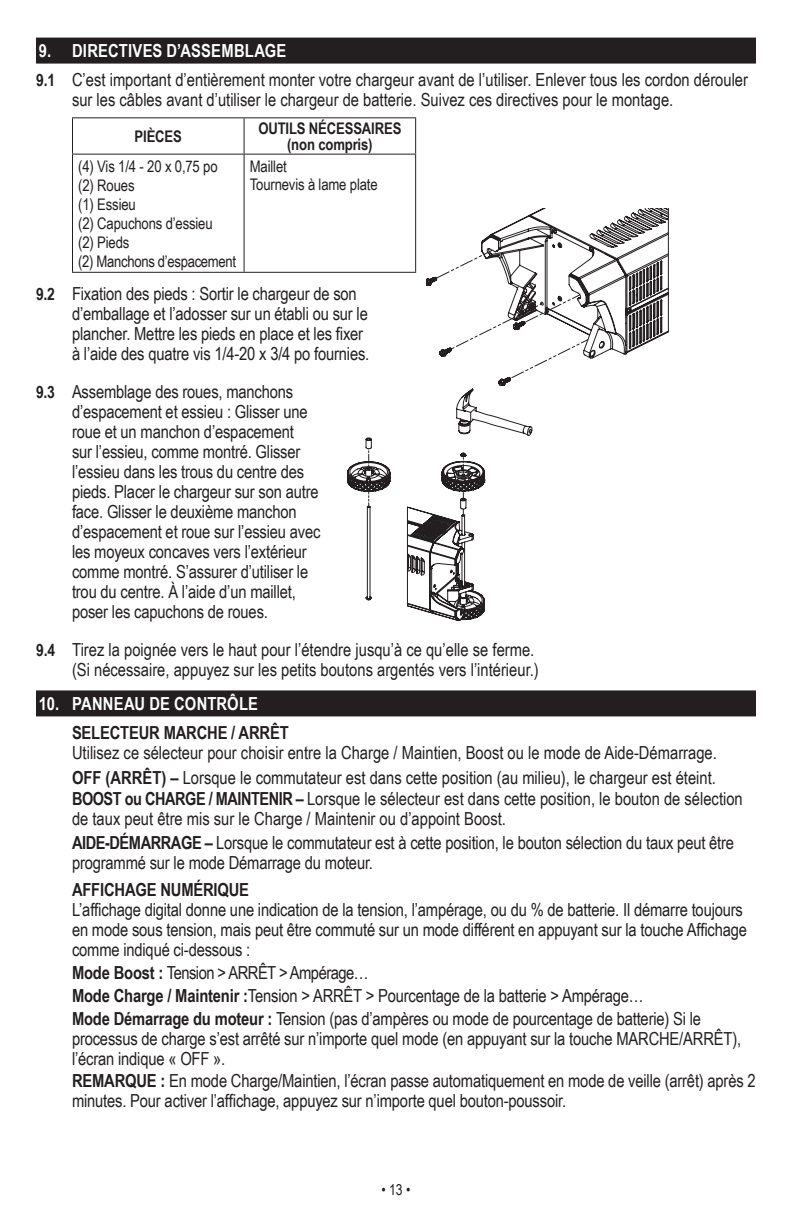
<style>
.page{position:relative;width:792px;height:1224px;background:#fff}
.page>*{position:absolute;margin:0;border:0;box-sizing:border-box;transform-origin:0 0}
.No_bullet_copy{font:18px/20px "Arial Narrow";letter-spacing:-.01em;color:#231f20}
.Sub_Bullets_new_smal{font:18px/20px "Arial Narrow";color:#231f20}
.t1{font:700 18px "Arial Narrow";letter-spacing:.01em;color:#fff}
.BOLD_CAPS_no_bullet{font:700 18px "Arial Narrow";letter-spacing:-.01em;color:#231f20}
.No_bullet_copy-2{font:18px "Arial Narrow";letter-spacing:-.03em;color:#231f20}
.Table_Body_Text{font:16px "Arial Narrow";letter-spacing:-.01em;color:#231f20}
.Table_Header{font:700 16px "Arial Narrow";letter-spacing:-.01em;color:#231f20}
.t2{font:15px "Arial Narrow";color:#231f20}
.s1{font-weight:700;font-size:17px}
.s2{font-weight:700}
</style>
<div class="page">
<div style="left:36px;top:38px;width:720px;height:26px;background:#231f20"></div>
<hr style="left:72px;top:155px;width:1px;height:117px;background:#231f20">
<hr style="left:415px;top:155px;width:1px;height:117px;background:#231f20">
<hr style="left:244px;top:272px;width:172px;height:1px;background:#231f20">
<hr style="left:244px;top:155px;width:1px;height:117px;background:#231f20">
<hr style="left:72px;top:272px;width:172px;height:1px;background:#231f20">
<hr style="left:72px;top:117px;width:172px;height:1px;background:#231f20">
<hr style="left:72px;top:118px;width:1px;height:36px;background:#231f20">
<hr style="left:244px;top:117px;width:172px;height:1px;background:#231f20">
<hr style="left:244px;top:118px;width:1px;height:36px;background:#231f20">
<hr style="left:415px;top:118px;width:1px;height:36px;background:#231f20">
<hr style="left:72px;top:154px;width:172px;height:1px;background:#231f20">
<hr style="left:244px;top:154px;width:172px;height:1px;background:#231f20">
<div style="left:36px;top:690px;width:720px;height:26px;background:#231f20"></div>
<svg style="left:435px;top:209px;width:234px;height:171px"></svg>
<svg style="left:347px;top:438px;width:43px;height:162px"></svg>
<svg style="left:407px;top:388px;width:125px;height:233px"></svg>
<p class="t1" style="left:39px;top:37px;width:249px">9. DIRECTIVES D’ASSEMBLAGE</p>
<p class="No_bullet_copy" style="left:72px;top:69px;width:678px;text-indent:-36px"><span class="s1">9.1</span> C’est important d’entièrement monter votre chargeur avant de l’utiliser. Enlever tous les cordon dérouler sur les câbles avant d’utiliser le chargeur de batterie. Suivez ces directives pour le montage.</p>
<p class="Table_Header" style="left:135px;top:124px;width:49px">PIÈCES</p>
<p class="Table_Header" style="left:258px;top:116px;width:145px">OUTILS NÉCESSAIRES</p>
<p class="Table_Header" style="left:287px;top:132px;width:87px">(non compris)</p>
<p class="Table_Body_Text" style="left:78px;top:154px;width:141px">(4) Vis 1/4 - 20 x 0,75 po</p>
<p class="Table_Body_Text" style="left:78px;top:173px;width:58px">(2) Roues</p>
<p class="Table_Body_Text" style="left:78px;top:192px;width:59px">(1) Essieu</p>
<p class="Table_Body_Text" style="left:78px;top:211px;width:136px">(2) Capuchons d’essieu</p>
<p class="Table_Body_Text" style="left:78px;top:230px;width:53px">(2) Pieds</p>
<p class="Table_Body_Text" style="left:78px;top:249px;width:159px">(2) Manchons d’espacement</p>
<p class="Table_Body_Text" style="left:250px;top:154px;width:38px">Maillet</p>
<p class="Table_Body_Text" style="left:250px;top:173px;width:129px">Tournevis à lame plate</p>
<p class="No_bullet_copy" style="left:72px;top:283px;width:299px;text-indent:-36px"><span class="s1">9.2</span> Fixation des pieds : Sortir le chargeur de son d’emballage et l’adosser sur un établi ou sur le plancher. Mettre les pieds en place et les fixer à l’aide des quatre vis 1/4-20 x 3/4 po fournies.</p>
<p class="No_bullet_copy" style="left:72px;top:381px;width:250px;text-indent:-36px"><span class="s1">9.3</span> Assemblage des roues, manchons d’espacement et essieu : Glisser une roue et un manchon d’espacement<br>sur l’essieu, comme montré. Glisser l’essieu dans les trous du centre des pieds. Placer le chargeur sur son autre face. Glisser le deuxième manchon d’espacement et roue sur l’essieu avec les moyeux concaves vers l’extérieur comme montré. S’assurer d’utiliser le trou du centre. À l’aide d’un maillet, poser les capuchons de roues.</p>
<p class="No_bullet_copy" style="left:36px;top:639px;width:504px;text-align:right"><span class="s1">9.4</span> Tirez la poignée vers le haut pour l’étendre jusqu’à ce qu’elle se ferme. (Si nécessaire, appuyez sur les petits boutons argentés vers l’intérieur.)</p>
<p class="t1" style="left:39px;top:690px;width:221px">10. PANNEAU DE CONTRÔLE</p>
<p class="BOLD_CAPS_no_bullet" style="left:72px;top:719px;width:218px">SELECTEUR MARCHE / ARRÊT</p>
<p class="No_bullet_copy" style="left:72px;top:742px;width:646px">Utilisez ce sélecteur pour choisir entre la Charge / Maintien, Boost ou le mode de Aide-Démarrage.</p>
<p class="Sub_Bullets_new_smal" style="left:72px;top:767px;width:645px"><span class="s2">OFF (ARRÊT) –</span> Lorsque le commutateur est dans cette position (au milieu), le chargeur est éteint.</p>
<p class="Sub_Bullets_new_smal" style="left:72px;top:788px;width:672px"><span class="s2">BOOST ou CHARGE / MAINTENIR –</span> Lorsque le sélecteur est dans cette position, le bouton de sélection de taux peut être mis sur le Charge / Maintenir ou d’appoint Boost.</p>
<p class="Sub_Bullets_new_smal" style="left:72px;top:832px;width:664px"><span class="s2">AIDE-DÉMARRAGE –</span> Lorsque le commutateur est à cette position, le bouton sélection du taux peut être programmé sur le mode Démarrage du moteur.</p>
<p class="BOLD_CAPS_no_bullet" style="left:72px;top:876px;width:179px">AFFICHAGE NUMÉRIQUE</p>
<p class="No_bullet_copy" style="left:72px;top:899px;width:677px">L’affichage digital donne une indication de la tension, l’ampérage, ou du % de batterie. Il démarre toujours en mode sous tension, mais peut être commuté sur un mode différent en appuyant sur la touche Affichage comme indiqué ci-dessous :</p>
<p class="No_bullet_copy-2" style="left:72px;top:959px;width:298px"><span class="s2">Mode Boost :</span> Tension &gt; ARRÊT &gt; Ampérage…</p>
<p class="No_bullet_copy" style="left:72px;top:985px;width:573px"><span class="s2">Mode Charge / Maintenir :</span>Tension &gt; ARRÊT &gt; Pourcentage de la batterie &gt; Ampérage…</p>
<p class="No_bullet_copy" style="left:72px;top:1008px;width:671px"><span class="s2">Mode Démarrage du moteur :</span> Tension (pas d’ampères ou mode de pourcentage de batterie) Si le processus de charge s’est arrêté sur n’importe quel mode (en appuyant sur la touche MARCHE/ARRÊT), l’écran indique « OFF ».</p>
<p class="No_bullet_copy" style="left:72px;top:1070px;width:685px"><span class="s2">REMARQUE :</span> En mode Charge/Maintien, l’écran passe automatiquement en mode de veille (arrêt) après 2 minutes. Pour activer l’affichage, appuyez sur n’importe quel bouton-poussoir.</p>
<p class="t2" style="left:381px;top:1178px;width:31px">• 13 •</p>
</div>
